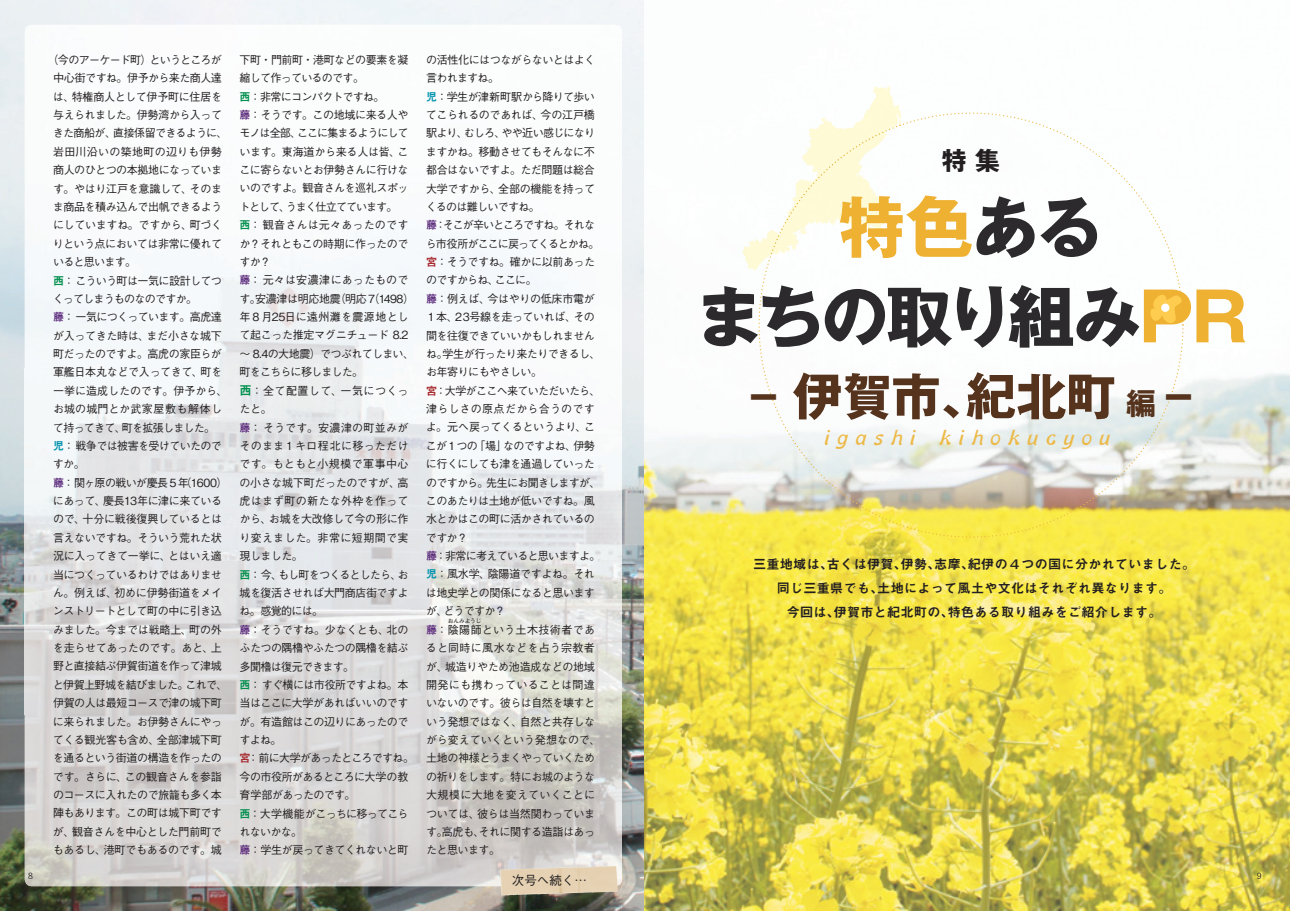
<style>
.page{position:relative;width:1290px;height:911px;background:#fff}
.page>*{position:absolute;margin:0;border:0;box-sizing:border-box;transform-origin:0 0}
.t1{font:67px/89.6px "Gothic MB101 Pro Bold 90 pv RKSJ H";letter-spacing:-.035em;color:#2c2a2c;text-align:center}
.t2{font:50px "Gothic MB101 Pro Bold 90 pv RKSJ H";letter-spacing:-.005em;color:#55331d;scale:.5 1}
.t3{font:25px "Gothic MB101 Pro Bold 90 pv RKSJ H";color:#231f20}
.t4{font:22.5px "Banner Lite Normal";letter-spacing:.3em;color:#edb947}
.t5{font:13.12px/24.4px "Midashi Go Pro MB31 90 pv RKSJ H";letter-spacing:.02em;color:#231f20;text-align:center}
.t6{font:500 12.5px "Gothic BBB Pr 6 N";color:#231f20}
.t7{font:500 11.25px/18.4px "Gothic BBB Pr 6 N";letter-spacing:-.04em;color:#231f20}
.t8{font:8.75px "DFPHS Gothic CID W3";color:#231f20}
.t9{font:500 5.62px "Gothic BBB Pr 6 N";color:#231f20}
.s1{font-family:"Midashi Go Pr 6 N MB31";font-weight:400;color:#008f4d}
.s2{font-family:"Midashi Go Pr 6 N MB31";font-weight:400;color:#5e2e7e}
.s3{font-family:"Midashi Go Pr 6 N MB31";font-weight:400;color:#0093ad}
.s4{font-family:"Midashi Go Pro MB31";font-weight:400;font-size:12.5px;color:#008f4d}
.s5{font-family:"Midashi Go Pr 6 N MB31";font-weight:400;color:#a72b30}
.s6{color:#eeb132}
.s7{font-size:30px}
</style>
<div class="page">
<img style="left:0;top:0;width:1290px;height:911px">
<img style="left:25px;top:25px;width:597px;height:861px">
<svg style="left:758px;top:112px;width:425px;height:425px"></svg>
<img style="left:805px;top:87px;width:82px;height:38px">
<svg style="left:771px;top:125px;width:130px;height:129px"></svg>
<svg style="left:1143px;top:284px;width:43px;height:49px"></svg>
<div style="left:1161px;top:303px;width:8px;height:9px;background:#fff;border-radius:50%"></div>
<img style="left:500px;top:866px;width:118px;height:29px">
<p class="t7" style="left:53px;top:50px;width:176px;text-indent:-5px">（今のアーケード町）というところが中心街ですね。伊予から来た商人達は、特権商人として伊予町に住居を与えられました。伊勢湾から入ってきた商船が、直接係留できるように、岩田川沿いの築地町の辺りも伊勢商人のひとつの本拠地になっています。やはり江戸を意識して、そのまま商品を積み込んで出帆できるようにしていますね。ですから、町づくりという点においては非常に優れていると思います。<br><span class="s1">西</span>： こういう町は一気に設計してつくってしまうものなのですか。<br><span class="s2">藤</span>： 一気につくっています。高虎達が入ってきた時は、まだ小さな城下町だったのですよ。高虎の家臣らが軍艦日本丸などで入ってきて、町を一挙に造成したのです。伊予から、お城の城門とか武家屋敷も解体して持ってきて、町を拡張しました。<span class="s3">児</span>： 戦争では被害を受けていたのですか。<br><span class="s2">藤</span>： 関ヶ原の戦いが慶長５年（1600）にあって、慶長13年に津に来ているので、十分に戦後復興しているとは言えないですね。そういう荒れた状況に入ってきて一挙に、とはいえ適当につくっているわけではありません。例えば、初めに伊勢街道をメインストリートとして町の中に引き込みました。今までは戦略上、町の外を走らせてあったのです。あと、上野と直接結ぶ伊賀街道を作って津城と伊賀上野城を結びました。これで、伊賀の人は最短コースで津の城下町に来られました。お伊勢さんにやってくる観光客も含め、全部津城下町を通るという街道の構造を作ったのです。さらに、この観音さんを参詣のコースに入れたので旅籠も多く本陣もあります。この町は城下町ですが、観音さんを中心とした門前町でもあるし、港町でもあるのです。城</p>
<p class="t7" style="left:239px;top:50px;width:176px">下町・門前町・港町などの要素を凝縮して作っているのです。<br><span class="s1">西</span>：非常にコンパクトですね。<br><span class="s2">藤</span>：そうです。この地域に来る人やモノは全部、ここに集まるようにしています。東海道から来る人は皆、ここに寄らないとお伊勢さんに行けないのですよ。観音さんを巡礼スポットとして、うまく仕立てています。<br><span class="s1">西</span>： 観音さんは元々あったのですか？それともこの時期に作ったのですか？<br><span class="s2">藤</span>： 元々は安濃津にあったものです。安濃津は明応地震（明応７（1498）年８月25日に遠州灘を震源地として起こった推定マグニチュード 8.2～ 8.4の大地震）でつぶれてしまい、町をこちらに移しました。<br><span class="s4">西</span>：全て配置して、一気につくったと。<br><span class="s2">藤</span>： そうです。安濃津の町並みがそのまま１キロ程北に移っただけです。もともと小規模で軍事中心の小さな城下町だったのですが、高虎はまず町の新たな外枠を作ってから、お城を大改修して今の形に作り変えました。非常に短期間で実現しました。<br><span class="s1">西</span>： 今、もし町をつくるとしたら、お城を復活させれば大門商店街ですよね。感覚的には。<br><span class="s2">藤</span>：そうですね。少なくとも、北のふたつの隅櫓やふたつの隅櫓を結ぶ多聞櫓は復元できます。<br><span class="s1">西</span>： すぐ横には市役所ですよね。本当はここに大学があればいいのですが。有造館はこの辺りにあったのですよね。<br><span class="s5">宮</span>： 前に大学があったところですね。今の市役所があるところに大学の教育学部があったのです。<br><span class="s1">西</span>：大学機能がこっちに移ってこられないかな。<br><span class="s2">藤</span>：学生が戻ってきてくれないと町</p>
<p class="t7" style="left:426px;top:50px;width:176px">の活性化にはつながらないとはよく言われますね。<br><span class="s3">児</span>：学生が津新町駅から降りて歩いてこられるのであれば、今の江戸橋駅より、むしろ、やや近い感じになりますかね。移動させてもそんなに不都合はないですよ。ただ問題は総合大学ですから、全部の機能を持ってくるのは難しいですね。<br><span class="s2">藤</span>：そこが辛いところですね。それなら市役所がここに戻ってくるとかね。<span class="s5">宮</span>：そうですね。確かに以前あったのですからね、ここに。<br><span class="s2">藤</span>：例えば、今はやりの低床市電が<br>１本、23号線を走っていれば、その間を往復できていいかもしれませんね。学生が行ったり来たりできるし、お年寄りにもやさしい。<br><span class="s5">宮</span>：大学がここへ来ていただいたら、津らしさの原点だから合うのですよ。元へ戻ってくるというより、ここが１つの「場」なのですよね、伊勢に行くにしても津を通過していったのですから。先生にお聞きしますが、このあたりは土地が低いですね。風水とかはこの町に活かされているのですか？<br><span class="s2">藤</span>：非常に考えていると思いますよ。<span class="s3">児</span>：風水学、陰陽道ですよね。それは地史学との関係になると思いますが、どうですか？<br><span class="s2">藤</span>：陰陽師という土木技術者であ</p>
<p class="t9" style="left:448px;top:616px;width:35px">おんみようじ</p>
<p class="t7" style="left:426px;top:638px;width:176px">ると同時に風水などを占う宗教者が、城造りやため池造成などの地域開発にも携わっていることは間違いないのです。彼らは自然を壊すという発想ではなく、自然と共存しながら変えていくという発想なので、土地の神様とうまくやっていくための祈りをします。特にお城のような大規模に大地を変えていくことについては、彼らは当然関わっています。高虎も、それに関する造詣はあったと思います。</p>
<h3 class="t3" style="left:942px;top:139px;width:60px">特 集</h3>
<h1 class="t1" style="left:696px;top:174px;width:552px"><span class="s6">特色</span>ある<br>まちの取り組み<span class="s6">PR</span></h1>
<h2 class="t2" style="left:751px;top:355px;width:881px">― 伊賀市、紀北町 <span class="s7">編</span> ―</h2>
<h3 class="t4" style="left:824px;top:425px;width:288px">igashi kihokucyou</h3>
<p class="t5" style="left:753px;top:550px;width:444px">三重地域は、古くは伊賀、伊勢、志摩、紀伊の４つの国に分かれていました。同じ三重県でも、土地によって風土や文化はそれぞれ異なります。<br>今回は、伊賀市と紀北町の、特色ある取り組みをご紹介します。</p>
<p class="t8" style="left:28px;top:871px;width:6px">8</p>
<p class="t6" style="left:512px;top:870px;width:76px">次号へ続く…</p>
<p class="t8" style="left:1257px;top:871px;width:6px">9</p>
</div>
